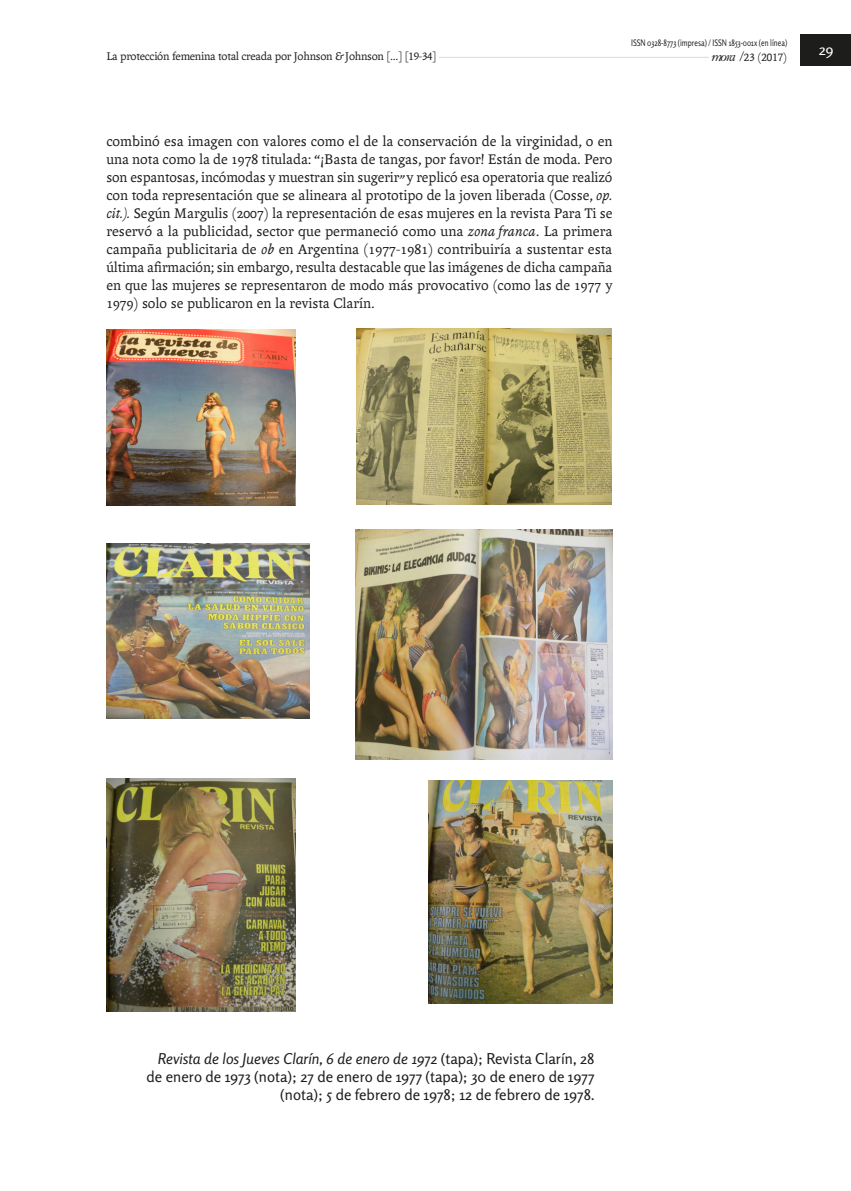
<style>
.page{position:relative;width:851px;height:1191px;background:#fff}
.page>*{position:absolute;margin:0;border:0;box-sizing:border-box;transform-origin:0 0}
.Art____Texto_princip{font:15px/18px "Andralis ND Os F";color:#1d1d1b;text-align:justify}
.Art____Fuente_cita{font:15px/18px "Rosario";color:#1d1d1b;text-align:right}
.t1{font:15px "Rosario";color:#fff}
.t2{font:12px "Andralis ND Os F";letter-spacing:-.02em;color:#1d1d1b}
.t3{font:12px "Andralis NDSC";color:#1d1d1b}
.t4{font:9px "Rosario";color:#1d1d1b;scale:.8 1}
.s1{font-family:"Andralis NDSC"}
.s2{font-family:"Granjon LT Std";font-style:italic;font-size:15px}
.s3{font-style:italic}
</style>
<div class="page">
<hr style="left:110px;top:57px;width:656px;height:1px;background:#dadada">
<div style="left:708px;top:50px;width:79px;height:14px;background:#fff"></div>
<div style="left:799px;top:35px;width:51px;height:31px;background:#1d1d1b"></div>
<div style="left:106px;top:49px;width:333px;height:15px;background:#fff"></div>
<img style="left:106px;top:330px;width:190px;height:175px">
<img style="left:357px;top:329px;width:254px;height:176px">
<img style="left:428px;top:781px;width:184px;height:222px">
<img style="left:106px;top:779px;width:189px;height:233px">
<img style="left:355px;top:529px;width:257px;height:230px">
<img style="left:106px;top:544px;width:203px;height:174px">
<p class="t2" style="left:106px;top:49px;width:331px">La protección femenina total creada por Johnson &amp; Johnson [...] <span class="s1">[19-34]</span></p>
<p class="t4" style="left:631px;top:38px;width:196px">ISSN 0328-8773 (impresa) / ISSN 1853-001x (en línea)</p>
<p class="t3" style="left:712px;top:51px;width:76px"><span class="s2">mora /</span>23 (2017)</p>
<p class="t1" style="left:818px;top:41px;width:16px">29</p>
<p class="Art____Texto_princip" style="left:106px;top:132px;width:507px">combinó esa imagen con valores como el de la conservación de la virginidad, o en una nota como la de 1978 titulada: “¡Basta de tangas, por favor! Están de moda. Pero son espantosas, incómodas y muestran sin sugerir<span class="s3">”</span> y replicó esa operatoria que realizó con toda representación que se alineara al prototipo de la joven liberada (Cosse, <span class="s3">op. cit.).</span> Según Margulis (2007) la representación de esas mujeres en la revista Para Ti se reservó a la publicidad, sector que permaneció como una <span class="s3">zona franca</span>. La primera campaña publicitaria de <span class="s3">ob</span> en Argentina (1977-1981) contribuiría a sustentar esta última afirmación; sin embargo, resulta destacable que las imágenes de dicha campaña en que las mujeres se representaron de modo más provocativo (como las de 1977 y 1979) solo se publicaron en la revista Clarín.</p>
<p class="Art____Fuente_cita" style="left:146px;top:1049px;width:449px"><span class="s3">Revista de los Jueves Clarín, 6 de enero de 1972</span> (tapa); Revista Clarín, 28 de enero de 1973 (nota); 27 de enero de 1977 (tapa); 30 de enero de 1977 (nota); 5 de febrero de 1978; 12 de febrero de 1978.</p>
</div>
